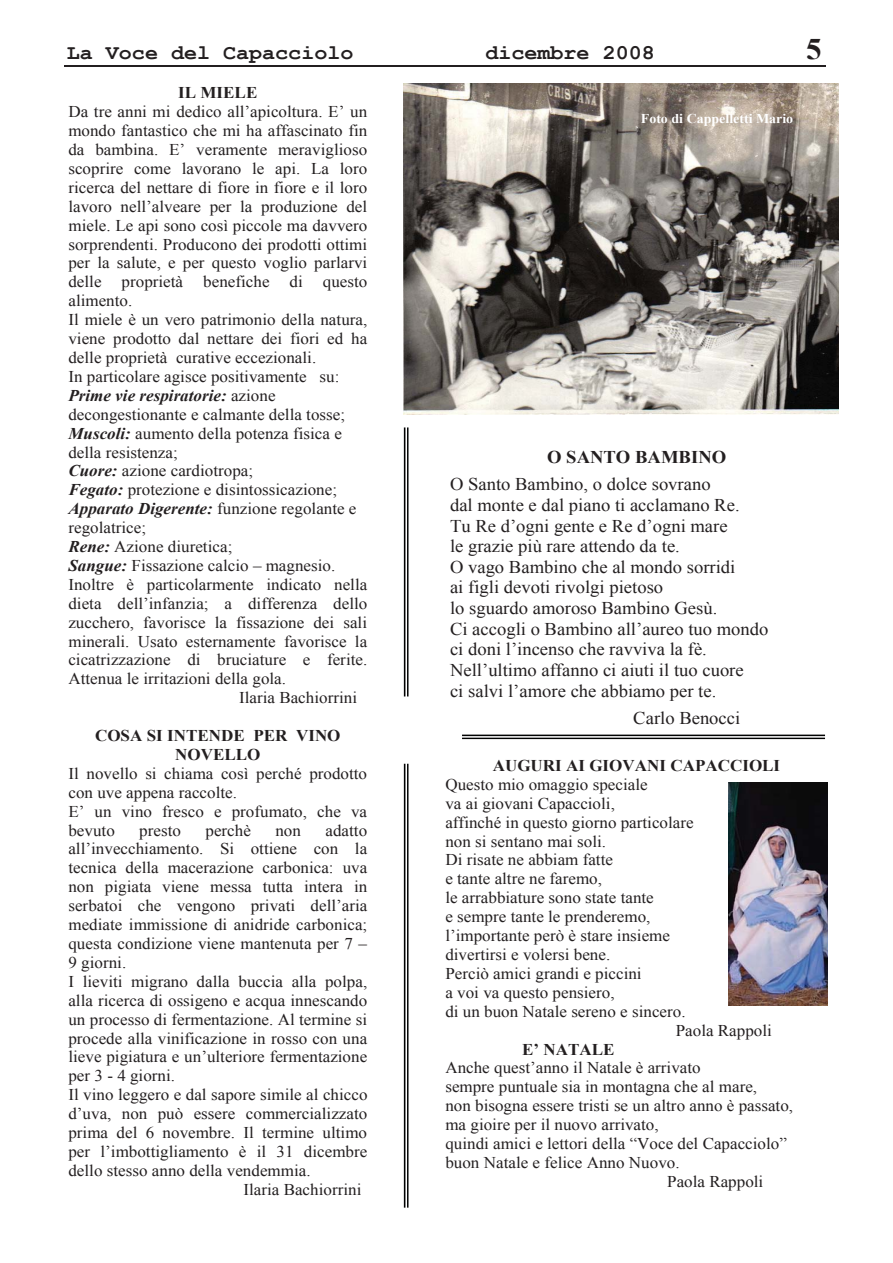
<style>
.page{position:relative;width:893px;height:1263px;background:#fff}
.page>*{position:absolute;margin:0;border:0;box-sizing:border-box;transform-origin:0 0}
.t1{font:700 29.85px "Times New Roman";color:#231f20;scale:1.04 1}
.t2{font:700 20.85px "Courier New";color:#231f20;scale:1.04 1}
.t3{font:18px/20.7px "Times New Roman";color:#231f20;scale:1.04 1}
.t4{font:700 18px "Times New Roman";color:#231f20;scale:1.04 1}
.t5{font:16.35px/18.9px "Times New Roman";color:#231f20;scale:1.04 1}
.t6{font:700 16.35px/18.9px "Times New Roman";color:#231f20;text-align:center;scale:1.04 1}
.t7{font:italic 700 16.35px "Times New Roman";color:#231f20;scale:1.04 1}
.t8{font:700 13.5px "Times New Roman";color:#fff;scale:1.04 1}
.s1{font-weight:400;font-style:normal}
.s2{font-weight:700;font-style:italic}
</style>
<div class="page">
<hr style="left:65px;top:66px;width:761px;height:1px;background:#231f20">
<img style="left:404px;top:83px;width:435px;height:332px">
<img style="left:729px;top:783px;width:99px;height:223px">
<hr style="left:407px;top:764px;width:1px;height:444px;background:#010202">
<hr style="left:404px;top:764px;width:1px;height:444px;background:#010202">
<hr style="left:462px;top:735px;width:363px;height:1px;background:#010202">
<hr style="left:462px;top:738px;width:363px;height:1px;background:#010202">
<hr style="left:404px;top:427px;width:1px;height:269px;background:#010202">
<hr style="left:407px;top:427px;width:1px;height:269px;background:#010202">
<p class="t2" style="left:67px;top:42px;width:277px">La Voce del Capacciolo</p>
<p class="t2" style="left:485px;top:42px;width:164px">dicembre 2008</p>
<h1 class="t1" style="left:806px;top:33px;width:16px">5</h1>
<p class="t6" style="left:178px;top:83px;width:78px">IL MIELE</p>
<p class="t5" style="left:68px;top:102px;width:289px">Da tre anni mi dedico all’apicoltura. E’ un</p>
<p class="t5" style="left:68px;top:121px;width:289px">mondo fantastico che mi ha affascinato fin</p>
<p class="t5" style="left:68px;top:140px;width:289px">da bambina. E’ veramente meraviglioso</p>
<p class="t5" style="left:68px;top:159px;width:289px">scoprire come lavorano le api. La loro</p>
<p class="t5" style="left:68px;top:178px;width:289px">ricerca del nettare di fiore in fiore e il loro</p>
<p class="t5" style="left:68px;top:197px;width:289px">lavoro nell’alveare per la produzione del</p>
<p class="t5" style="left:68px;top:216px;width:289px">miele. Le api sono così piccole ma davvero</p>
<p class="t5" style="left:68px;top:235px;width:289px">sorprendenti. Producono dei prodotti ottimi</p>
<p class="t5" style="left:68px;top:254px;width:289px">per la salute, e per questo voglio parlarvi</p>
<p class="t5" style="left:68px;top:272px;width:289px">delle proprietà benefiche di questo</p>
<p class="t5" style="left:68px;top:291px;width:63px">alimento.</p>
<p class="t5" style="left:68px;top:310px;width:289px">Il miele è un vero patrimonio della natura,</p>
<p class="t5" style="left:68px;top:329px;width:289px">viene prodotto dal nettare dei fiori ed ha</p>
<p class="t5" style="left:68px;top:348px;width:240px">delle proprietà curative eccezionali.</p>
<p class="t5" style="left:68px;top:367px;width:262px">In particolare agisce positivamente su:</p>
<p class="t7" style="left:68px;top:386px;width:201px">Prime vie respiratorie: <span class="s1">azione</span></p>
<p class="t5" style="left:68px;top:405px;width:268px">decongestionante e calmante della tosse;</p>
<p class="t5" style="left:68px;top:424px;width:264px"><span class="s2">Muscoli:</span> aumento della potenza fisica e</p>
<p class="t5" style="left:68px;top:443px;width:107px">della resistenza;</p>
<p class="t5" style="left:68px;top:461px;width:179px"><span class="s2">Cuore:</span> azione cardiotropa;</p>
<p class="t5" style="left:68px;top:480px;width:260px"><span class="s2">Fegato:</span> protezione e disintossicazione;</p>
<p class="t7" style="left:68px;top:500px;width:278px">Apparato Digerente: <span class="s1">funzione regolante e</span></p>
<p class="t5" style="left:68px;top:518px;width:76px">regolatrice;</p>
<p class="t5" style="left:68px;top:537px;width:159px"><span class="s2">Rene:</span> Azione diuretica;</p>
<p class="t5" style="left:68px;top:556px;width:258px"><span class="s2">Sangue:</span> Fissazione calcio – magnesio.</p>
<p class="t5" style="left:68px;top:575px;width:289px">Inoltre è particolarmente indicato nella</p>
<p class="t5" style="left:68px;top:594px;width:289px">dieta dell’infanzia; a differenza dello</p>
<p class="t5" style="left:68px;top:613px;width:289px">zucchero, favorisce la fissazione dei sali</p>
<p class="t5" style="left:68px;top:632px;width:289px">minerali. Usato esternamente favorisce la</p>
<p class="t5" style="left:68px;top:650px;width:289px">cicatrizzazione di bruciature e ferite.</p>
<p class="t5" style="left:68px;top:669px;width:211px">Attenua le irritazioni della gola.</p>
<p class="t5" style="left:239px;top:688px;width:115px">Ilaria Bachiorrini</p>
<p class="t6" style="left:95px;top:726px;width:238px">COSA SI INTENDE PER VINO<br>NOVELLO</p>
<p class="t5" style="left:68px;top:764px;width:289px">Il novello si chiama così perché prodotto con uve appena raccolte.<br>E’ un vino fresco e profumato, che va bevuto</p>
<p class="t8" style="left:641px;top:111px;width:148px">Foto di Cappelletti Mario</p>
<p class="t4" style="left:547px;top:447px;width:174px">O SANTO BAMBINO</p>
<p class="t3" style="left:450px;top:474px;width:308px">O Santo Bambino, o dolce sovrano<br>dal monte e dal piano ti acclamano Re.<br>Tu Re d’ogni gente e Re d’ogni mare<br>le grazie più rare attendo da te.<br>O vago Bambino che al mondo sorridi<br>ai figli devoti rivolgi pietoso<br>lo sguardo amoroso Bambino Gesù.<br>Ci accogli o Bambino all’aureo tuo mondo ci doni l’incenso che ravviva la fè.<br>Nell’ultimo affanno ci aiuti il tuo cuore<br>ci salvi l’amore che abbiamo per te.</p>
<p class="t3" style="left:633px;top:708px;width:104px">Carlo Benocci</p>
<p class="t6" style="left:493px;top:756px;width:278px">AUGURI AI GIOVANI CAPACCIOLI</p>
<p class="t5" style="left:445px;top:775px;width:196px">Questo mio omaggio speciale</p>
<p class="t5" style="left:445px;top:794px;width:164px">va ai giovani Capaccioli,</p>
<p class="t5" style="left:445px;top:813px;width:240px">affinché in questo giorno particolare</p>
<p class="t5" style="left:445px;top:832px;width:156px">non si sentano mai soli.</p>
<p class="t5" style="left:445px;top:850px;width:163px">Di risate ne abbiam fatte</p>
<p class="t5" style="left:445px;top:869px;width:152px">e tante altre ne faremo,</p>
<p class="t5" style="left:445px;top:888px;width:202px">le arrabbiature sono state tante</p>
<p class="t5" style="left:445px;top:907px;width:199px">e sempre tante le prenderemo,</p>
<p class="t5" style="left:445px;top:926px;width:217px">l’importante però è stare insieme</p>
<p class="t5" style="left:445px;top:945px;width:160px">divertirsi e volersi bene.</p>
<p class="t5" style="left:445px;top:964px;width:190px">Perciò amici grandi e piccini</p>
<p class="t5" style="left:445px;top:983px;width:164px">a voi va questo pensiero,</p>
<p class="t5" style="left:445px;top:1002px;width:232px">di un buon Natale sereno e sincero.</p>
<p class="t5" style="left:676px;top:1021px;width:94px">Paola Rappoli</p>
<p class="t6" style="left:522px;top:1040px;width:90px">E’ NATALE</p>
<p class="t5" style="left:445px;top:1058px;width:247px">Anche quest’anno il Natale è arrivato</p>
<p class="t5" style="left:445px;top:1077px;width:301px">sempre puntuale sia in montagna che al mare,</p>
<p class="t5" style="left:445px;top:1096px;width:336px">non bisogna essere tristi se un altro anno è passato,</p>
<p class="t5" style="left:445px;top:1115px;width:207px">ma gioire per il nuovo arrivato,</p>
<p class="t5" style="left:445px;top:1134px;width:330px">quindi amici e lettori della “Voce del Capacciolo”</p>
<p class="t5" style="left:445px;top:1153px;width:227px">buon Natale e felice Anno Nuovo.</p>
<p class="t5" style="left:667px;top:1172px;width:94px">Paola Rappoli</p>
<p class="t5" style="left:139px;top:821px;width:42px">presto</p>
<p class="t5" style="left:205px;top:821px;width:45px">perchè</p>
<p class="t5" style="left:275px;top:821px;width:26px">non</p>
<p class="t5" style="left:325px;top:821px;width:42px">adatto</p>
<p class="t5" style="left:68px;top:840px;width:289px">all’invecchiamento. Si ottiene con la</p>
<p class="t5" style="left:68px;top:858px;width:289px">tecnica della macerazione carbonica: uva</p>
<p class="t5" style="left:68px;top:877px;width:289px">non pigiata viene messa tutta intera in</p>
<p class="t5" style="left:68px;top:896px;width:289px">serbatoi che vengono privati dell’aria</p>
<p class="t5" style="left:68px;top:915px;width:289px">mediate immissione di anidride carbonica;</p>
<p class="t5" style="left:68px;top:934px;width:289px">questa condizione viene mantenuta per 7 –</p>
<p class="t5" style="left:68px;top:953px;width:57px">9 giorni.</p>
<p class="t5" style="left:68px;top:972px;width:289px">I lieviti migrano dalla buccia alla polpa,</p>
<p class="t5" style="left:68px;top:991px;width:289px">alla ricerca di ossigeno e acqua innescando</p>
<p class="t5" style="left:68px;top:1010px;width:289px">un processo di fermentazione. Al termine si</p>
<p class="t5" style="left:68px;top:1029px;width:289px">procede alla vinificazione in rosso con una</p>
<p class="t5" style="left:68px;top:1047px;width:289px">lieve pigiatura e un’ulteriore fermentazione</p>
<p class="t5" style="left:68px;top:1066px;width:104px">per 3 - 4 giorni.</p>
<p class="t5" style="left:68px;top:1085px;width:289px">Il vino leggero e dal sapore simile al chicco</p>
<p class="t5" style="left:68px;top:1104px;width:289px">d’uva, non può essere commercializzato</p>
<p class="t5" style="left:68px;top:1123px;width:289px">prima del 6 novembre. Il termine ultimo</p>
<p class="t5" style="left:68px;top:1142px;width:289px">per l’imbottigliamento è il 31 dicembre</p>
<p class="t5" style="left:68px;top:1161px;width:234px">dello stesso anno della vendemmia.</p>
<p class="t5" style="left:243px;top:1180px;width:115px">Ilaria Bachiorrini</p>
</div>
